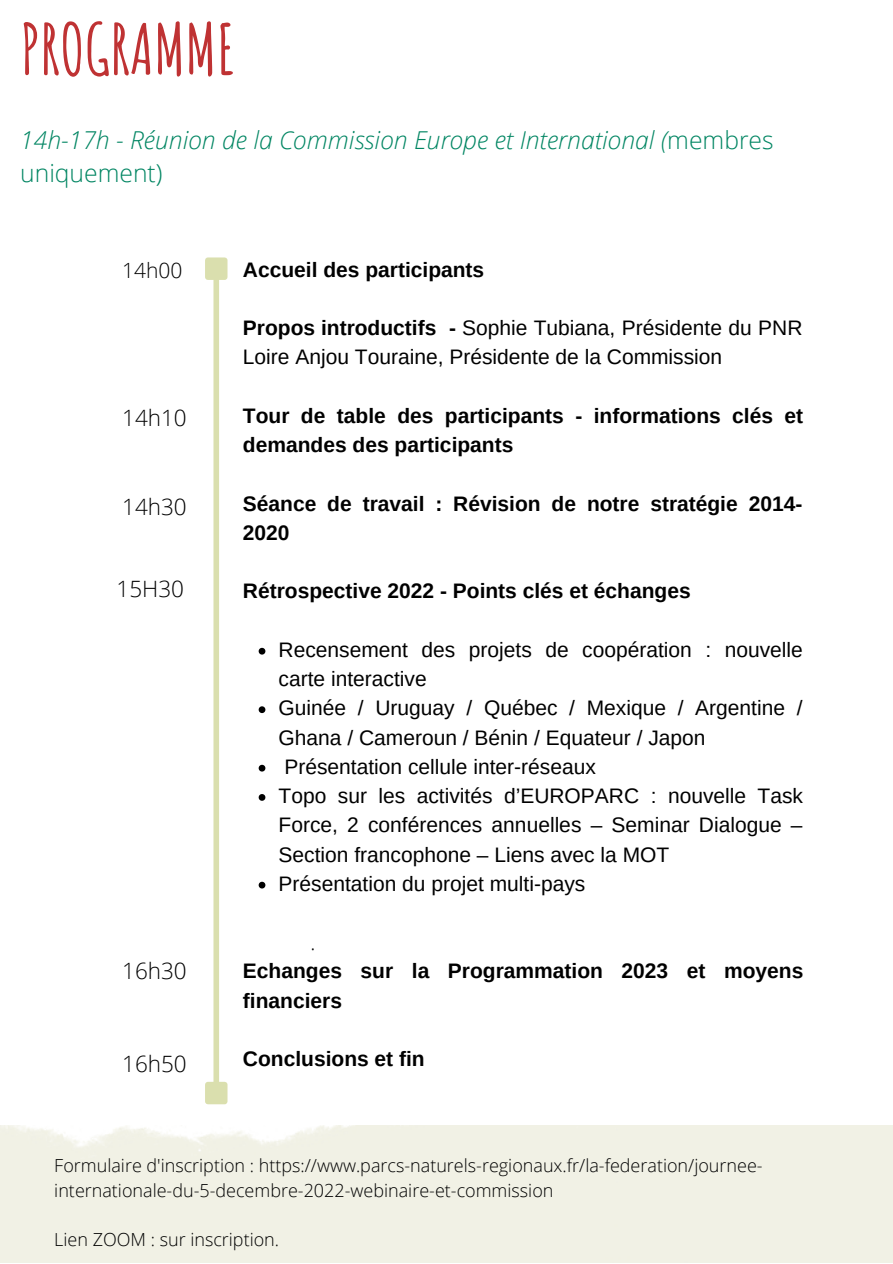
<style>
.page{position:relative;width:893px;height:1264px;background:#fff}
.page>*{position:absolute;margin:0;border:0;box-sizing:border-box;transform-origin:0 0}
.t1{font:700 69px "Amatic SC";color:#bf3233}
.t2{font:italic 300 24.6px/33.8px "Open Sans";color:#008562}
.t3{font:300 22.5px "Open Sans";color:#000}
.t4{font:21px/29.2px "Arimo";color:#000}
.t5{font:700 21px/29.2px "Arimo";color:#000}
.t6{font:300 21px "Open Sans";color:#000}
.t7{font:300 18px/24.8px "Open Sans";color:#000}
.s1{font-style:normal}
.s2{font-weight:700}
</style>
<div class="page">
<svg style="left:259px;top:648px;width:6px;height:6px"></svg>
<svg style="left:259px;top:706px;width:6px;height:7px"></svg>
<svg style="left:259px;top:764px;width:6px;height:7px"></svg>
<svg style="left:259px;top:794px;width:6px;height:6px"></svg>
<svg style="left:259px;top:881px;width:6px;height:7px"></svg>
<div style="left:213px;top:280px;width:6px;height:801px;background:#dadfae"></div>
<div style="left:208px;top:260px;width:17px;height:17px;background:#dadfae"></div>
<div style="left:208px;top:1084px;width:17px;height:17px;background:#dadfae"></div>
<h1 class="t1" style="left:20px;top:5px;width:217px">PROGRAMME</h1>
<p class="t2" style="left:20px;top:122px;width:754px">14h-17h - Réunion de la Commission Europe et International (<span class="s1">membres uniquement)</span></p>
<p class="t6" style="left:122px;top:255px;width:62px">14h00</p>
<p class="t3" style="left:122px;top:402px;width:66px">14h10</p>
<p class="t3" style="left:122px;top:491px;width:66px">14h30</p>
<p class="t3" style="left:117px;top:573px;width:69px">15H30</p>
<p class="t3" style="left:122px;top:954px;width:66px">16h30</p>
<p class="t3" style="left:122px;top:1047px;width:66px">16h50</p>
<p class="t5" style="left:243px;top:255px;width:243px">Accueil des participants</p>
<p class="t4" style="left:243px;top:313px;width:561px"><span class="s2">Propos introductifs -</span> Sophie Tubiana, Présidente du PNR<br>Loire Anjou Touraine, Présidente de la Commission</p>
<p class="t5" style="left:243px;top:401px;width:562px">Tour de table des participants - informations clés et demandes des participants</p>
<p class="t5" style="left:243px;top:488px;width:561px">Séance de travail : Révision de notre stratégie 2014-<br>2020</p>
<p class="t5" style="left:243px;top:576px;width:449px">Rétrospective 2022 - Points clés et échanges</p>
<p class="t4" style="left:278px;top:635px;width:526px">Recensement des projets de coopération : nouvelle carte interactive<br>Guinée / Uruguay / Québec / Mexique / Argentine / Ghana / Cameroun / Bénin / Equateur / Japon Présentation cellule inter-réseaux<br>Topo sur les activités d’EUROPARC : nouvelle Task Force, 2 conférences annuelles – Seminar Dialogue – Section francophone – Liens avec la MOT<br>Présentation du projet multi-pays</p>
<p class="t6" style="left:310px;top:927px;width:6px">.</p>
<p class="t5" style="left:243px;top:956px;width:562px">Echanges sur la Programmation 2023 et moyens financiers</p>
<p class="t5" style="left:243px;top:1044px;width:183px">Conclusions et fin</p>
<p class="t7" style="left:54px;top:1152px;width:709px">Formulaire d'inscription : https://www.parcs-naturels-regionaux.fr/la-federation/journee&shy;internationale-du-5-decembre-2022-webinaire-et-commission</p>
<p class="t7" style="left:54px;top:1226px;width:226px">Lien ZOOM : sur inscription.</p>
</div>
